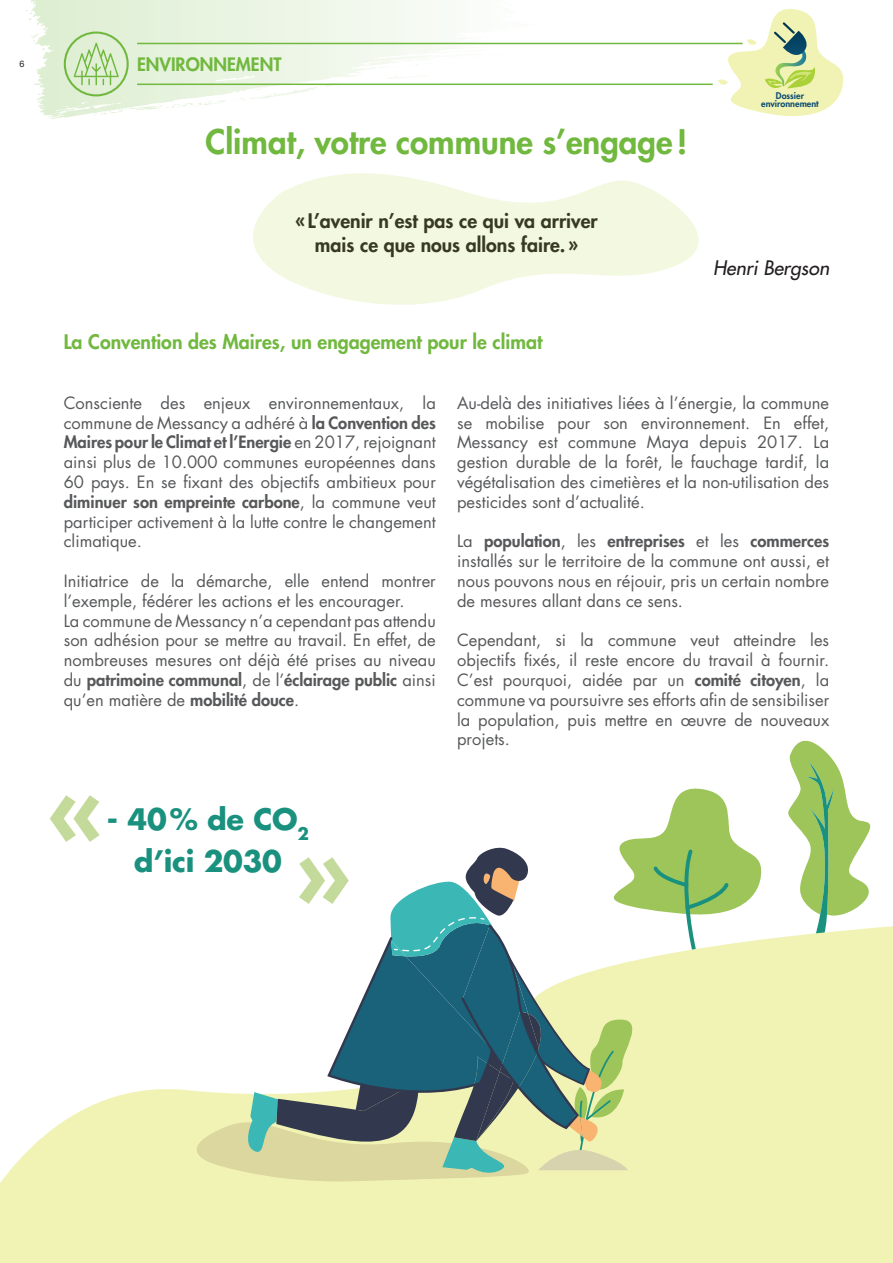
<style>
.page{position:relative;width:893px;height:1263px;background:#fff}
.page>*{position:absolute;margin:0;border:0;box-sizing:border-box;transform-origin:0 0}
.Titre_1{font:800 33px "Futura";color:#71b83f}
.TEXTE{font:700 28.8px/42.3px "Futura";letter-spacing:-.01em;color:#1a917e;text-align:center}
.Titre_Texte_1{font:800 19.5px/23.4px "Futura";color:#231f20;text-align:center}
.TEXTE-2{font:800 19.5px "Futura";color:#71b83f}
.Titre_Texte_1-2{font:italic 19.5px "Futura";color:#231f20}
.TEXTE-3{font:800 18px "Futura";color:#71b83f}
.TEXTE-4{font:16.5px/19.8px "Futura";color:#57585a;text-align:justify}
.TEXTE-5{font:800 9px/8.1px "Futura";color:#0d4d73;text-align:center}
.t1{font:9px "Helvetica Neue";color:#231f20}
.s1{font-weight:800}
</style>
<div class="page">
<svg style="left:253px;top:173px;width:446px;height:132px;fill:#f3f8e1"></svg>
<svg style="left:26px;top:0;width:530px;height:119px"></svg>
<hr style="left:137px;top:84px;width:576px;height:1px;background:#71b83f">
<hr style="left:137px;top:43px;width:606px;height:1px;background:#71b83f">
<div style="left:64px;top:32px;width:65px;height:64px;border:2px solid #71b83f;border-radius:50%"></div>
<svg style="left:74px;top:43px;width:45px;height:42px;background:#c7e2b4"></svg>
<svg style="left:718px;top:9px;width:126px;height:107px"></svg>
<svg style="left:788px;top:740px;width:83px;height:186px"></svg>
<svg style="left:50px;top:795px;width:50px;height:47px"></svg>
<div style="left:0;top:1192px;width:893px;height:71px;background:#f1f3b4"></div>
<svg style="left:0;top:926px;width:893px;height:266px;fill:#f1f3b4"></svg>
<svg style="left:187px;top:788px;width:575px;height:393px"></svg>
<p class="t1" style="left:19px;top:59px;width:7px">6</p>
<p class="TEXTE-3" style="left:137px;top:53px;width:146px">ENVIRONNEMENT</p>
<p class="Titre_1" style="left:205px;top:121px;width:483px">Climat, votre commune s’engage!</p>
<p class="Titre_Texte_1" style="left:295px;top:209px;width:304px">«L’avenir n’est pas ce qui va arriver mais ce que nous allons faire.»</p>
<p class="TEXTE-2" style="left:64px;top:330px;width:480px">La Convention des Maires, un engagement pour le climat</p>
<p class="TEXTE-5" style="left:761px;top:91px;width:59px">Dossier environnement</p>
<p class="Titre_Texte_1-2" style="left:713px;top:255px;width:118px">Henri Bergson</p>
<p class="TEXTE-4" style="left:64px;top:393px;width:374px">Consciente des enjeux environnementaux, la commune de Messancy a adhéré à <span class="s1">la Convention des Maires pour le Climat et l’Energie</span> en 2017, rejoignant ainsi plus de 10.000 communes européennes dans 60 pays. En se fixant des objectifs ambitieux pour <span class="s1">diminuer son empreinte carbone</span>, la commune veut participer activement à la lutte contre le changement climatique.</p>
<p class="TEXTE-4" style="left:64px;top:571px;width:374px">Initiatrice de la démarche, elle entend montrer l’exemple, fédérer les actions et les encourager.</p>
<p class="TEXTE-4" style="left:64px;top:611px;width:374px">La commune de Messancy n’a cependant pas attendu son adhésion pour se mettre au travail. En effet, de nombreuses mesures ont déjà été prises au niveau du <span class="s1">patrimoine communal</span>, de l’<span class="s1">éclairage public</span> ainsi qu’en matière de <span class="s1">mobilité douce</span>.</p>
<p class="TEXTE-4" style="left:457px;top:393px;width:374px">Au-delà des initiatives liées à l’énergie, la commune se mobilise pour son environnement. En effet, Messancy est commune Maya depuis 2017. La gestion durable de la forêt, le fauchage tardif, la végétalisation des cimetières et la non-utilisation des pesticides sont d’actualité.</p>
<p class="TEXTE-4" style="left:457px;top:532px;width:374px">La <span class="s1">population</span>, les <span class="s1">entreprises</span> et les <span class="s1">commerces </span>installés sur le territoire de la commune ont aussi, et nous pouvons nous en réjouir, pris un certain nombre de mesures allant dans ce sens.</p>
<p class="TEXTE-4" style="left:457px;top:631px;width:374px">Cependant, si la commune veut atteindre les objectifs fixés, il reste encore du travail à fournir.<br>C’est pourquoi, aidée par un <span class="s1">comité citoyen</span>, la commune va poursuivre ses efforts afin de sensibiliser la population, puis mettre en œuvre de nouveaux projets.</p>
<p class="TEXTE" style="left:107px;top:798px;width:204px">- 40% de CO<sub>2 </sub>d’ici 2030</p>
</div>
